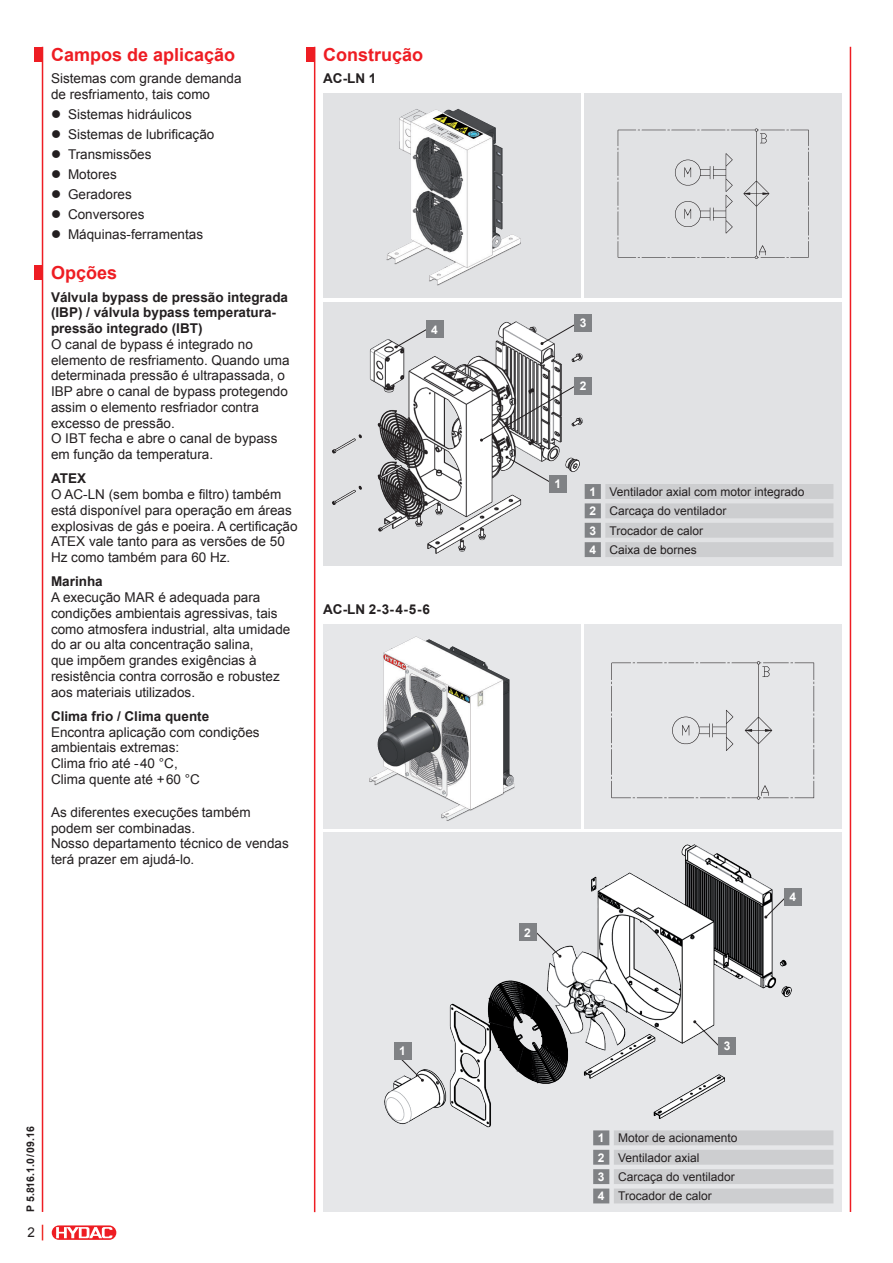
<style>
.page{position:relative;width:893px;height:1263px;background:#fff}
.page>*{position:absolute;margin:0;border:0;box-sizing:border-box;transform-origin:0 0}
.t1{font:700 18px "Arial";color:#ee1d23}
.t2{font:13.5px/15.8px "Arial";color:#231f20}
.t3{font:700 13.5px/15.8px "Arial";color:#231f20}
.t4{font:12px/19.4px "Arial";color:#231f20}
.t5{font:700 12px "Arial";color:#fff}
.t6{font:700 10.5px "Arial";color:#231f20}
.s1{font-weight:700;color:#fff}
</style>
<div class="page">
<div style="left:51px;top:1225px;width:66px;height:15px;border:1px solid #fff;border-radius:7px"></div>
<svg style="left:52px;top:1225px;width:64px;height:15px"></svg>
<svg style="left:56px;top:1227px;width:56px;height:11px"></svg>
<svg style="left:42px;top:1225px;width:1px;height:15px"></svg>
<hr style="left:42px;top:47px;width:1px;height:1165px;background:#ee1d23">
<hr style="left:850px;top:47px;width:1px;height:1165px;background:#ee1d23">
<div style="left:34px;top:265px;width:9px;height:15px;background:#ee1d23"></div>
<div style="left:323px;top:832px;width:519px;height:380px;background:#e6e7e9"></div>
<img style="left:384px;top:844px;width:418px;height:284px">
<svg style="left:593px;top:1130px;width:240px;height:73px"></svg>
<div style="left:34px;top:47px;width:9px;height:15px;background:#ee1d23"></div>
<div style="left:306px;top:47px;width:9px;height:15px;background:#ee1d23"></div>
<img style="left:323px;top:94px;width:257px;height:204px">
<div style="left:323px;top:302px;width:519px;height:264px;background:#e1e2e4"></div>
<img style="left:332px;top:314px;width:260px;height:243px">
<div style="left:585px;top:94px;width:257px;height:204px;background:#e1e2e4"></div>
<img style="left:617px;top:128px;width:192px;height:131px">
<div style="left:585px;top:624px;width:257px;height:204px;background:#e6e7e9"></div>
<img style="left:611px;top:661px;width:204px;height:139px">
<hr style="left:314px;top:47px;width:1px;height:1165px;background:#ee1d23">
<svg style="left:585px;top:484px;width:248px;height:73px"></svg>
<img style="left:323px;top:624px;width:257px;height:204px">
<svg style="left:693px;top:1020px;width:26px;height:26px"></svg>
<svg style="left:535px;top:931px;width:27px;height:27px"></svg>
<svg style="left:398px;top:1055px;width:26px;height:27px"></svg>
<svg style="left:764px;top:892px;width:26px;height:27px"></svg>
<svg style="left:505px;top:455px;width:54px;height:33px"></svg>
<svg style="left:480px;top:385px;width:96px;height:57px"></svg>
<svg style="left:395px;top:327px;width:35px;height:22px"></svg>
<svg style="left:540px;top:323px;width:36px;height:22px"></svg>
<div style="left:394px;top:1042px;width:17px;height:17px;background:#808285"></div>
<div style="left:519px;top:924px;width:17px;height:17px;background:#808285"></div>
<div style="left:719px;top:1037px;width:17px;height:17px;background:#808285"></div>
<div style="left:784px;top:888px;width:17px;height:17px;background:#808285"></div>
<div style="left:549px;top:475px;width:17px;height:17px;background:#808285"></div>
<div style="left:575px;top:377px;width:17px;height:17px;background:#808285"></div>
<div style="left:575px;top:314px;width:17px;height:17px;background:#808285"></div>
<div style="left:426px;top:321px;width:17px;height:17px;background:#808285"></div>
<h1 class="t1" style="left:51px;top:42px;width:186px">Campos de aplicação</h1>
<p class="t2" style="left:51px;top:70px;width:192px">Sistemas com grande demanda de resfriamento, tais como</p>
<p class="t2" style="left:51px;top:106px;width:142px">● Sistemas hidráulicos</p>
<p class="t2" style="left:51px;top:126px;width:165px">● Sistemas de lubrificação</p>
<p class="t2" style="left:51px;top:146px;width:102px">● Transmissões</p>
<p class="t2" style="left:51px;top:166px;width:67px">● Motores</p>
<p class="t2" style="left:51px;top:186px;width:82px">● Geradores</p>
<p class="t2" style="left:51px;top:206px;width:95px">● Conversores</p>
<p class="t2" style="left:51px;top:226px;width:154px">● Máquinas-ferramentas</p>
<h1 class="t1" style="left:51px;top:261px;width:68px">Opções</h1>
<p class="t3" style="left:51px;top:289px;width:239px">Válvula bypass de pressão integrada (IBP) / válvula bypass temperatura&shy;pressão integrado (IBT)</p>
<p class="t2" style="left:51px;top:336px;width:240px">O canal de bypass é integrado no elemento de resfriamento. Quando uma determinada pressão é ultrapassada, o<br>IBP abre o canal de bypass protegendo assim o elemento resfriador contra excesso de pressão.<br>O IBT fecha e abre o canal de bypass em função da temperatura.</p>
<p class="t3" style="left:51px;top:471px;width:37px">ATEX</p>
<p class="t2" style="left:51px;top:487px;width:248px">O AC-LN (sem bomba e filtro) também está disponível para operação em áreas explosivas de gás e poeira. A certificação ATEX vale tanto para as versões de 50<br>Hz como também para 60 Hz.</p>
<p class="t3" style="left:51px;top:574px;width:53px">Marinha</p>
<p class="t2" style="left:51px;top:590px;width:241px">A execução MAR é adequada para condições ambientais agressivas, tais como atmosfera industrial, alta umidade do ar ou alta concentração salina,<br>que impõem grandes exigências à resistência contra corrosão e robustez aos materiais utilizados.</p>
<p class="t3" style="left:51px;top:709px;width:160px">Clima frio / Clima quente</p>
<p class="t2" style="left:51px;top:724px;width:210px">Encontra aplicação com condições ambientais extremas:<br>Clima frio até -40 °C,<br>Clima quente até +60 °C</p>
<p class="t2" style="left:51px;top:804px;width:239px">As diferentes execuções também podem ser combinadas.<br>Nosso departamento técnico de vendas terá prazer em ajudá-lo.</p>
<h1 class="t1" style="left:323px;top:42px;width:102px">Construção</h1>
<p class="t3" style="left:323px;top:71px;width:55px">AC-LN 1</p>
<p class="t5" style="left:431px;top:321px;width:8px">4</p>
<p class="t3" style="left:323px;top:601px;width:108px">AC-LN 2-3-4-5-6</p>
<p class="t6" style="left:23px;top:1212px;width:87px;rotate:-90deg">P 5.816.1.0/09.16</p>
<p class="t2" style="left:27px;top:1224px;width:9px">2</p>
<p class="t5" style="left:399px;top:1043px;width:8px">1</p>
<p class="t5" style="left:580px;top:315px;width:8px">3</p>
<p class="t5" style="left:580px;top:378px;width:8px">2</p>
<p class="t5" style="left:555px;top:476px;width:8px">1</p>
<p class="t4" style="left:589px;top:482px;width:216px"><span class="s1">1</span> Ventilador axial com motor integrado<br><span class="s1">2</span> Carcaça do ventilador<br><span class="s1">3</span> Trocador de calor<br><span class="s1">4</span> Caixa de bornes</p>
<p class="t5" style="left:524px;top:924px;width:8px">2</p>
<p class="t5" style="left:789px;top:889px;width:8px">4</p>
<p class="t5" style="left:724px;top:1038px;width:8px">3</p>
<p class="t4" style="left:598px;top:1128px;width:141px"><span class="s1">1</span> Motor de acionamento<br><span class="s1">2</span> Ventilador axial<br><span class="s1">3</span> Carcaça do ventilador<br><span class="s1">4</span> Trocador de calor</p>
</div>
